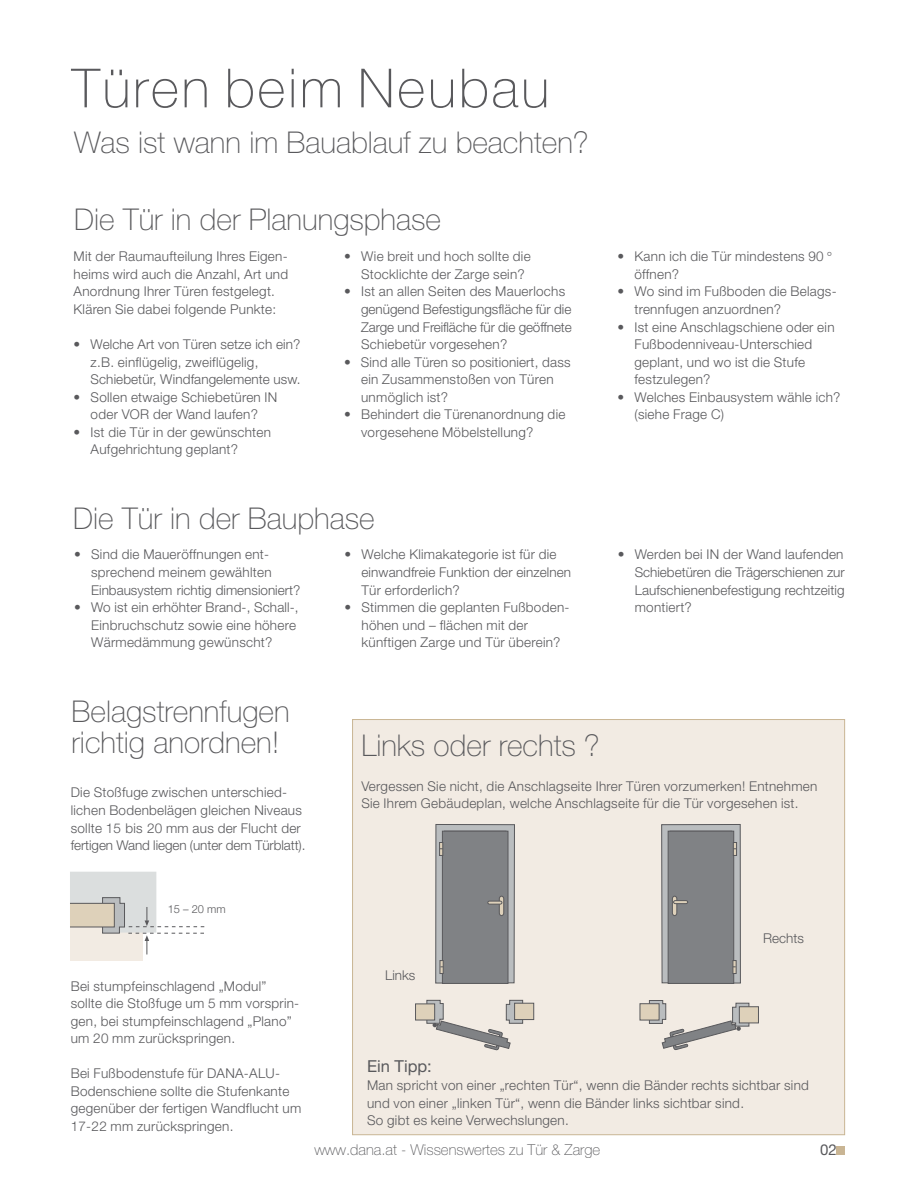
<style>
.page{position:relative;width:914px;height:1192px;background:#fff}
.page>*{position:absolute;margin:0;border:0;box-sizing:border-box;transform-origin:0 0}
.t1{font:100 54px "Helvetica Neue";letter-spacing:.05em;color:#59595c}
.t2{font:100 30px/31.2px "Helvetica Neue";color:#59595c}
.t3{font:16.5px "Helvetica Neue";color:#59595c}
.t4{font:100 15px "Helvetica Neue";color:#59595c}
.t5{font:15px "Helvetica Neue";color:#59595c}
.t6{font:300 13.5px/17.5px "Helvetica Neue";letter-spacing:.02em;color:#59595c}
.t7{font:300 13.5px/17.5px "Helvetica Neue";color:#59595c}
.t8{font:300 11.1px "Helvetica Neue";color:#59595c}
</style>
<div class="page">
<div style="left:352px;top:719px;width:493px;height:415px;background:#f2ebe3;border:1px solid #c9b594"></div>
<svg style="left:661px;top:824px;width:80px;height:159px;background:#87898c"></svg>
<svg style="left:673px;top:900px;width:15px;height:4px"></svg>
<svg style="left:435px;top:824px;width:80px;height:159px;background:#87898c"></svg>
<svg style="left:487px;top:900px;width:15px;height:4px"></svg>
<div style="left:739px;top:1006px;width:20px;height:17px;background:#ded1ba;border:1px solid #59595c"></div>
<div style="left:639px;top:1003px;width:20px;height:17px;background:#ded1ba;border:1px solid #59595c"></div>
<svg style="left:649px;top:1000px;width:100px;height:50px"></svg>
<div style="left:415px;top:1003px;width:20px;height:17px;background:#ded1ba;border:1px solid #59595c"></div>
<div style="left:514px;top:1002px;width:20px;height:17px;background:#ded1ba;border:1px solid #59595c"></div>
<svg style="left:426px;top:999px;width:97px;height:52px"></svg>
<div style="left:70px;top:919px;width:73px;height:41px;background:#f2ebe3"></div>
<svg style="left:70px;top:871px;width:135px;height:83px"></svg>
<div style="left:836px;top:1146px;width:8px;height:8px;background:#c9b594"></div>
<h1 class="t1" style="left:72px;top:64px;width:479px">Türen beim Neubau</h1>
<h2 class="t2" style="left:74px;top:129px;width:516px">Was ist wann im Bauablauf zu beachten?</h2>
<h2 class="t2" style="left:74px;top:205px;width:368px">Die Tür in der Planungsphase</h2>
<p class="t6" style="left:74px;top:249px;width:216px">Mit der Raumaufteilung Ihres Eigen&shy;heims wird auch die Anzahl, Art und Anordnung Ihrer Türen festgelegt.<br>Klären Sie dabei folgende Punkte:</p>
<p class="t6" style="left:91px;top:336px;width:212px;text-indent:-17px">• Welche Art von Türen setze ich ein? z.B. einflügelig, zweiflügelig,<br>Schiebetür, Windfangelemente usw.</p>
<p class="t6" style="left:74px;top:389px;width:205px;text-align:center">• Sollen etwaige Schiebetüren IN oder VOR der Wand laufen?</p>
<p class="t6" style="left:91px;top:424px;width:182px;text-indent:-17px">• Ist die Tür in der gewünschten<br>Aufgehrichtung geplant?</p>
<p class="t6" style="left:361px;top:249px;width:171px;text-indent:-17px">• Wie breit und hoch sollte die<br>Stocklichte der Zarge sein?</p>
<p class="t7" style="left:361px;top:284px;width:212px;text-indent:-17px">• Ist an allen Seiten des Mauerlochs genügend Befestigungsfläche für die Zarge und Freifläche für die geöffnete Schiebetür vorgesehen?</p>
<p class="t6" style="left:361px;top:354px;width:211px;text-indent:-17px">• Sind alle Türen so positioniert, dass ein Zusammenstoßen von Türen unmöglich ist?</p>
<p class="t6" style="left:361px;top:406px;width:206px;text-indent:-17px">• Behindert die Türenanordnung die vorgesehene Möbelstellung?</p>
<h2 class="t2" style="left:73px;top:504px;width:303px">Die Tür in der Bauphase</h2>
<p class="t6" style="left:91px;top:546px;width:211px;text-indent:-17px">• Sind die Maueröffnungen ent&shy;sprechend meinem gewählten<br>Einbausystem richtig dimensioniert?</p>
<p class="t6" style="left:91px;top:599px;width:209px;text-indent:-17px">• Wo ist ein erhöhter Brand-, Schall-,<br>Einbruchschutz sowie eine höhere<br>Wärmedämmung gewünscht?</p>
<p class="t6" style="left:361px;top:546px;width:211px;text-indent:-17px">• Welche Klimakategorie ist für die einwandfreie Funktion der einzelnen<br>Tür erforderlich?</p>
<p class="t6" style="left:361px;top:599px;width:210px;text-indent:-17px">• Stimmen die geplanten Fußboden&shy;höhen und – flächen mit der künftigen Zarge und Tür überein?</p>
<p class="t6" style="left:634px;top:249px;width:191px;text-indent:-17px">• Kann ich die Tür mindestens 90 öffnen?</p>
<p class="t6" style="left:634px;top:284px;width:204px;text-indent:-17px">• Wo sind im Fußboden die Belags&shy;trennfugen anzuordnen?</p>
<p class="t6" style="left:634px;top:319px;width:202px;text-indent:-17px">• Ist eine Anschlagschiene oder ein<br>Fußbodenniveau-Unterschied geplant, und wo ist die Stufe festzulegen?</p>
<p class="t6" style="left:634px;top:389px;width:207px;text-indent:-17px">• Welches Einbausystem wähle ich? (siehe Frage C)</p>
<p class="t6" style="left:635px;top:546px;width:212px;text-align:justify;text-indent:-17px">• Werden bei IN der Wand laufenden Schiebetüren die Trägerschienen zur Laufschienenbefestigung rechtzeitig montiert?</p>
<h2 class="t2" style="left:72px;top:697px;width:219px">Belagstrennfugen richtig anordnen!</h2>
<p class="t6" style="left:71px;top:784px;width:236px">Die Stoßfuge zwischen unterschied&shy;lichen Bodenbelägen gleichen Niveaus sollte 15 bis 20 mm aus der Flucht der fertigen Wand liegen (unter dem Türblatt).</p>
<h2 class="t2" style="left:361px;top:731px;width:240px">Links oder rechts ?</h2>
<p class="t6" style="left:361px;top:778px;width:458px">Vergessen Sie nicht, die Anschlagseite Ihrer Türen vorzumerken! Entnehmen<br>Sie Ihrem Gebäudeplan, welche Anschlagseite für die Tür vorgesehen ist.</p>
<p class="t8" style="left:168px;top:904px;width:60px">15 – 20 mm</p>
<p class="t6" style="left:71px;top:977px;width:230px">Bei stumpfeinschlagend „Modul” sollte die Stoßfuge um 5 mm vorsprin&shy;gen, bei stumpfeinschlagend „Plano” um 20 mm zurückspringen.</p>
<p class="t6" style="left:71px;top:1065px;width:232px">Bei Fußbodenstufe für DANA-ALU-Bodenschiene sollte die Stufenkante gegenüber der fertigen Wandflucht um 17-22 mm zurückspringen.</p>
<p class="t6" style="left:385px;top:967px;width:32px">Links</p>
<p class="t6" style="left:763px;top:930px;width:42px">Rechts</p>
<p class="t3" style="left:367px;top:1059px;width:66px">Ein Tipp:</p>
<p class="t6" style="left:367px;top:1077px;width:443px">Man spricht von einer „rechten Tür“, wenn die Bänder rechts sichtbar sind und von einer „linken Tür“, wenn die Bänder links sichtbar sind.<br>So gibt es keine Verwechslungen.</p>
<p class="t4" style="left:314px;top:1142px;width:287px">www.dana.at - Wissenswertes zu Tür &amp; Zarge</p>
<p class="t5" style="left:820px;top:1144px;width:18px">02</p>
</div>
